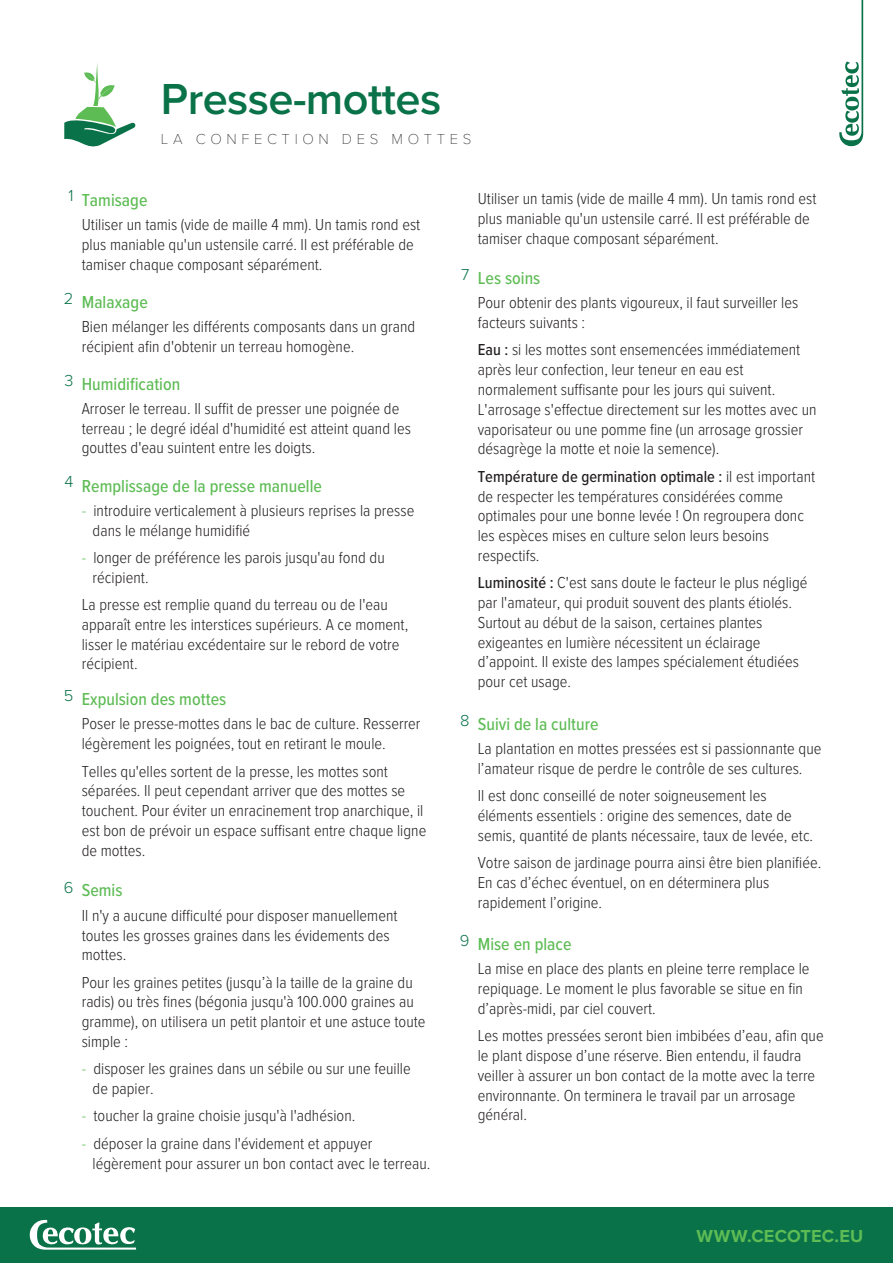
<style>
.page{position:relative;width:893px;height:1263px;background:#fff}
.page>*{position:absolute;margin:0;border:0;box-sizing:border-box;transform-origin:0 0}
.t1{font:600 45px "Proxima Nova";letter-spacing:-.015em;color:#0a7249}
.t2{font:500 18px "Proxima Nova Cond";color:#5ebc55}
.t3{font:700 18px "Proxima Nova";letter-spacing:.01em;color:#5ebc55}
.t4{font:300 16.5px/19.8px "Proxima Nova Cond";color:#231f20}
.t5{font:300 16.5px "Proxima Nova";color:#0a7249}
.t6{font:100 15px "Proxima Nova T";letter-spacing:.31em;color:#231f20}
.s1{color:#5ebc55}
.s2{font-weight:500}
</style>
<div class="page">
<div style="left:0;top:1208px;width:893px;height:55px;background:#0a7249"></div>
<svg style="left:30px;top:1219px;width:106px;height:31px"></svg>
<svg style="left:64px;top:63px;width:72px;height:84px"></svg>
<svg style="left:839px;top:0;width:24px;height:146px"></svg>
<h1 class="t1" style="left:161px;top:65px;width:282px">Presse-mottes</h1>
<p class="t6" style="left:161px;top:128px;width:312px">LA CONFECTION DES MOTTES</p>
<p class="t5" style="left:68px;top:183px;width:7px">1</p>
<p class="t2" style="left:82px;top:187px;width:67px">Tamisage</p>
<p class="t4" style="left:82px;top:214px;width:340px">Utiliser un tamis (vide de maille 4 mm). Un tamis rond est plus maniable qu'un ustensile carré. Il est préférable de tamiser chaque composant séparément.</p>
<p class="t5" style="left:64px;top:286px;width:11px">2</p>
<p class="t2" style="left:82px;top:288px;width:68px">Malaxage</p>
<p class="t4" style="left:82px;top:316px;width:335px">Bien mélanger les différents composants dans un grand récipient afin d'obtenir un terreau homogène.</p>
<p class="t5" style="left:64px;top:368px;width:10px">3</p>
<p class="t2" style="left:82px;top:370px;width:100px">Humidification</p>
<p class="t4" style="left:82px;top:398px;width:331px">Arroser le terreau. Il suffit de presser une poignée de terreau ; le degré idéal d'humidité est atteint quand les gouttes d'eau suintent entre les doigts.</p>
<p class="t5" style="left:64px;top:469px;width:10px">4</p>
<p class="t2" style="left:82px;top:472px;width:242px">Remplissage de la presse manuelle</p>
<p class="t4" style="left:93px;top:500px;width:323px;text-indent:-11px"><span class="s1">-</span> introduire verticalement à plusieurs reprises la presse dans le mélange humidifié</p>
<p class="t4" style="left:93px;top:547px;width:294px;text-indent:-11px"><span class="s1">-</span> longer de préférence les parois jusqu'au fond du récipient.</p>
<p class="t4" style="left:82px;top:594px;width:328px">La presse est remplie quand du terreau ou de l'eau apparaît entre les interstices supérieurs. A ce moment, lisser le matériau excédentaire sur le rebord de votre récipient.</p>
<p class="t5" style="left:64px;top:684px;width:11px">5</p>
<p class="t2" style="left:82px;top:686px;width:146px">Expulsion des mottes</p>
<p class="t4" style="left:82px;top:713px;width:340px">Poser le presse-mottes dans le bac de culture. Resserrer légèrement les poignées, tout en retirant le moule.</p>
<p class="t4" style="left:82px;top:760px;width:346px">Telles qu'elles sortent de la presse, les mottes sont séparées. Il peut cependant arriver que des mottes se touchent. Pour éviter un enracinement trop anarchique, il est bon de prévoir un espace suffisant entre chaque ligne de mottes.</p>
<p class="t5" style="left:64px;top:875px;width:11px">6</p>
<p class="t2" style="left:82px;top:877px;width:42px">Semis</p>
<p class="t4" style="left:82px;top:904px;width:317px">Il n'y a aucune difficulté pour disposer manuellement toutes les grosses graines dans les évidements des mottes.</p>
<p class="t4" style="left:82px;top:971px;width:345px">Pour les graines petites (jusqu’à la taille de la graine du radis) ou très fines (bégonia jusqu'à 100.000 graines au gramme), on utilisera un petit plantoir et une astuce toute simple :</p>
<p class="t4" style="left:93px;top:1058px;width:320px;text-indent:-11px"><span class="s1">-</span> disposer les graines dans un sébile ou sur une feuille de papier.</p>
<p class="t4" style="left:82px;top:1105px;width:275px"><span class="s1">-</span> toucher la graine choisie jusqu'à l'adhésion.</p>
<p class="t4" style="left:93px;top:1132px;width:339px;text-indent:-11px"><span class="s1">-</span> déposer la graine dans l'évidement et appuyer légèrement pour assurer un bon contact avec le terreau.</p>
<p class="t4" style="left:478px;top:188px;width:340px">Utiliser un tamis (vide de maille 4 mm). Un tamis rond est plus maniable qu'un ustensile carré. Il est préférable de tamiser chaque composant séparément.</p>
<p class="t5" style="left:461px;top:262px;width:10px">7</p>
<p class="t2" style="left:478px;top:265px;width:64px">Les soins</p>
<p class="t4" style="left:478px;top:292px;width:322px">Pour obtenir des plants vigoureux, il faut surveiller les facteurs suivants :</p>
<p class="t4" style="left:478px;top:339px;width:340px"><span class="s2">Eau :</span> si les mottes sont ensemencées immédiatement après leur confection, leur teneur en eau est normalement suffisante pour les jours qui suivent.<br>L'arrosage s'effectue directement sur les mottes avec un vaporisateur ou une pomme fine (un arrosage grossier désagrège la motte et noie la semence).</p>
<p class="t4" style="left:478px;top:465px;width:339px"><span class="s2">Température de germination optimale :</span> il est important de respecter les températures considérées comme optimales pour une bonne levée ! On regroupera donc les espèces mises en culture selon leurs besoins respectifs.</p>
<p class="t4" style="left:478px;top:572px;width:331px"><span class="s2">Luminosité :</span> C'est sans doute le facteur le plus négligé par l'amateur, qui produit souvent des plants étiolés.<br>Surtout au début de la saison, certaines plantes exigeantes en lumière nécessitent un éclairage d’appoint. Il existe des lampes spécialement étudiées pour cet usage.</p>
<p class="t5" style="left:460px;top:708px;width:11px">8</p>
<p class="t2" style="left:478px;top:711px;width:122px">Suivi de la culture</p>
<p class="t4" style="left:478px;top:738px;width:345px">La plantation en mottes pressées est si passionnante que l’amateur risque de perdre le contrôle de ses cultures.</p>
<p class="t4" style="left:478px;top:785px;width:337px">Il est donc conseillé de noter soigneusement les éléments essentiels : origine des semences, date de semis, quantité de plants nécessaire, taux de levée, etc.</p>
<p class="t4" style="left:478px;top:852px;width:345px">Votre saison de jardinage pourra ainsi être bien planifiée.<br>En cas d’échec éventuel, on en déterminera plus rapidement l’origine.</p>
<p class="t5" style="left:460px;top:928px;width:11px">9</p>
<p class="t2" style="left:478px;top:931px;width:95px">Mise en place</p>
<p class="t4" style="left:478px;top:958px;width:333px">La mise en place des plants en pleine terre remplace le repiquage. Le moment le plus favorable se situe en fin d’après-midi, par ciel couvert.</p>
<p class="t4" style="left:478px;top:1025px;width:347px">Les mottes pressées seront bien imbibées d’eau, afin que le plant dispose d’une réserve. Bien entendu, il faudra veiller à assurer un bon contact de la motte avec la terre environnante. On terminera le travail par un arrosage général.</p>
<p class="t3" style="left:696px;top:1222px;width:168px">WWW.CECOTEC.EU</p>
</div>
